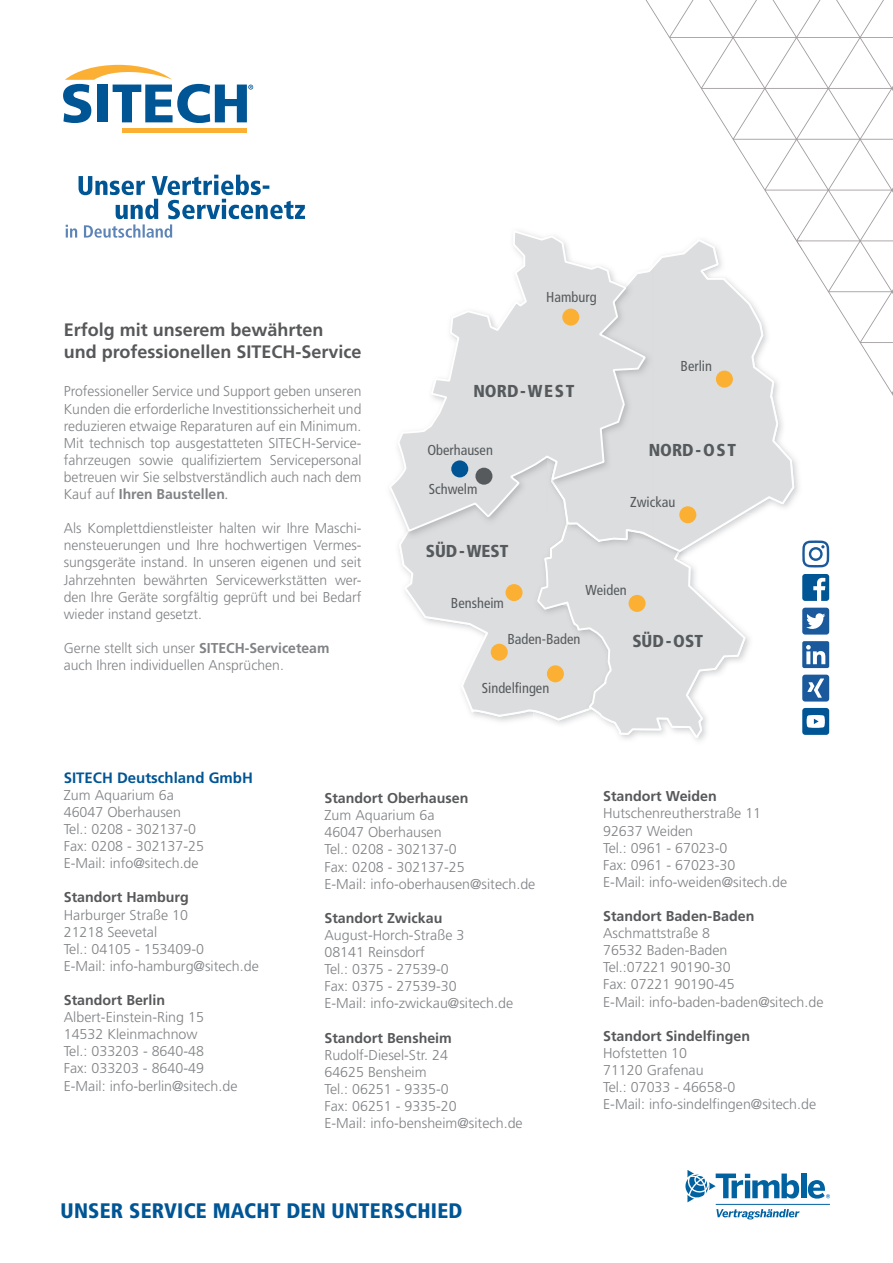
<style>
.page{position:relative;width:893px;height:1263px;background:#fff}
.page>*{position:absolute;margin:0;border:0;box-sizing:border-box;transform-origin:0 0}
.t1{font:900 condensed 21px "Frutiger LT Pro";letter-spacing:.01em;color:#005595}
.t2{font:700 18px/21.6px "Frutiger LT Pro";color:#57585a}
.t3{font:900 condensed 17.25px "Frutiger LT Pro";color:#565a5c}
.t4{font:900 condensed 17.25px "Frutiger LT Pro";letter-spacing:.05em;color:#565a5c}
.t5{font:700 15px "Frutiger LT Pro";color:#005595}
.t6{font:condensed 14.4px "Frutiger LT Pro";color:#565a5c}
.t7{font:300 14.25px/17.1px "Frutiger LT Pro";color:#808285}
.t8{font:700 14.25px "Frutiger LT Pro";color:#57585a}
.s1{font-weight:700}
.s2{font-family:"Minion Pro";font-weight:400}
</style>
<div class="page">
<svg style="left:646px;top:0;width:247px;height:396px"></svg>
<hr style="left:122px;top:128px;width:125px;height:4px;background:#fbb033">
<svg style="left:63px;top:65px;width:190px;height:58px"></svg>
<svg style="left:65px;top:174px;width:240px;height:64px"></svg>
<svg style="left:802px;top:540px;width:27px;height:27px"></svg>
<svg style="left:802px;top:608px;width:27px;height:27px"></svg>
<svg style="left:802px;top:574px;width:27px;height:27px"></svg>
<svg style="left:802px;top:641px;width:27px;height:27px"></svg>
<svg style="left:802px;top:675px;width:27px;height:26px"></svg>
<div style="left:802px;top:708px;width:27px;height:27px;background:#005595;border-radius:3px"></div>
<svg style="left:807px;top:715px;width:18px;height:13px"></svg>
<div style="left:801px;top:1173px;width:5px;height:25px;background:#0162a2"></div>
<svg style="left:808px;top:1180px;width:22px;height:18px"></svg>
<svg style="left:685px;top:1170px;width:114px;height:32px"></svg>
<hr style="left:716px;top:1204px;width:114px;height:1px;background:#0162a2">
<svg style="left:716px;top:1209px;width:83px;height:10px"></svg>
<svg style="left:399px;top:539px;width:135px;height:181px;fill:#dcdddf"></svg>
<svg style="left:537px;top:539px;width:208px;height:199px;fill:#dcdddf"></svg>
<img style="left:653px;top:236px;width:149px;height:262px">
<img style="left:793px;top:236px;width:9px;height:14px">
<img style="left:680px;top:552px;width:65px;height:7px">
<img style="left:547px;top:539px;width:133px;height:20px">
<svg style="left:551px;top:239px;width:243px;height:313px;fill:#dcdddf"></svg>
<img style="left:551px;top:265px;width:102px;height:274px">
<svg style="left:390px;top:229px;width:258px;height:304px;fill:#dcdddf"></svg>
<div style="left:547px;top:665px;width:17px;height:17px;background:#fbb033;border-radius:50%"></div>
<div style="left:629px;top:595px;width:17px;height:17px;background:#fbb033;border-radius:50%"></div>
<div style="left:679px;top:506px;width:17px;height:17px;background:#fbb033;border-radius:50%"></div>
<div style="left:451px;top:460px;width:17px;height:17px;background:#005595;border-radius:50%"></div>
<div style="left:505px;top:584px;width:17px;height:17px;background:#fbb033;border-radius:50%"></div>
<div style="left:562px;top:309px;width:17px;height:17px;background:#fbb033;border-radius:50%"></div>
<div style="left:491px;top:644px;width:17px;height:17px;background:#fbb033;border-radius:50%"></div>
<div style="left:475px;top:468px;width:17px;height:17px;background:#565a5c;border-radius:50%"></div>
<div style="left:716px;top:371px;width:17px;height:17px;background:#fbb033;border-radius:50%"></div>
<p class="t2" style="left:64px;top:319px;width:299px">Erfolg mit unserem bewährten<br>und professionellen SITECH-Service</p>
<p class="t7" style="left:64px;top:383px;width:299px;text-align:justify">Professioneller Service und Support geben unseren Kunden die erforderliche Investitionssicherheit und reduzieren etwaige Reparaturen auf ein Minimum.<br>Mit technisch top ausgestatteten SITECH-Service&shy;fahrzeugen sowie qualifiziertem Servicepersonal betreuen wir Sie selbstverständlich auch nach dem Kauf auf <span class="s1">Ihren Baustellen</span><span class="s2">.</span></p>
<p class="t7" style="left:64px;top:520px;width:299px;text-align:justify">Als Komplettdienstleister halten wir Ihre Maschi&shy;nensteuerungen und Ihre hochwertigen Vermes&shy;sungsgeräte instand. In unseren eigenen und seit Jahrzehnten bewährten Servicewerkstätten wer&shy;den Ihre Geräte sorgfältig geprüft und bei Bedarf wieder instand gesetzt.</p>
<p class="t7" style="left:64px;top:639px;width:267px">Gerne stellt sich unser <span class="s1">SITECH-Serviceteam </span>auch Ihren individuellen Ansprüchen.</p>
<p class="t6" style="left:546px;top:289px;width:52px">Hamburg</p>
<p class="t4" style="left:473px;top:380px;width:103px">NORD-WEST</p>
<p class="t6" style="left:427px;top:441px;width:67px">Oberhausen</p>
<p class="t6" style="left:429px;top:481px;width:50px">Schwelm</p>
<p class="t3" style="left:426px;top:541px;width:84px">SÜD-WEST</p>
<p class="t6" style="left:680px;top:358px;width:33px">Berlin</p>
<p class="t3" style="left:649px;top:439px;width:89px">NORD-OST</p>
<p class="t6" style="left:630px;top:493px;width:47px">Zwickau</p>
<p class="t6" style="left:451px;top:594px;width:55px">Bensheim</p>
<p class="t6" style="left:586px;top:581px;width:43px">Weiden</p>
<p class="t6" style="left:507px;top:631px;width:75px">Baden-Baden</p>
<p class="t6" style="left:482px;top:680px;width:69px">Sindelfingen</p>
<p class="t3" style="left:632px;top:631px;width:72px">SÜD-OST</p>
<p class="t5" style="left:64px;top:768px;width:191px">SITECH Deutschland GmbH</p>
<p class="t7" style="left:64px;top:786px;width:142px">Zum Aquarium 6a<br>46047 Oberhausen<br>Tel.: 0208 - 302137-0<br>Fax: 0208 - 302137-25<br>E-Mail: info@sitech.de</p>
<p class="t8" style="left:64px;top:889px;width:127px">Standort Hamburg</p>
<p class="t7" style="left:64px;top:906px;width:197px">Harburger Straße 10<br>21218 Seevetal<br>Tel.: 04105 - 153409-0<br>E-Mail: info-hamburg@sitech.de</p>
<p class="t8" style="left:64px;top:991px;width:103px">Standort Berlin</p>
<p class="t7" style="left:64px;top:1009px;width:175px">Albert-Einstein-Ring 15<br>14532 Kleinmachnow<br>Tel.: 033203 - 8640-48<br>Fax: 033203 - 8640-49<br>E-Mail: info-berlin@sitech.de</p>
<p class="t8" style="left:324px;top:790px;width:146px">Standort Oberhausen</p>
<p class="t7" style="left:324px;top:807px;width:212px">Zum Aquarium 6a<br>46047 Oberhausen<br>Tel.: 0208 - 302137-0<br>Fax: 0208 - 302137-25<br>E-Mail: info-oberhausen@sitech.de</p>
<p class="t8" style="left:324px;top:909px;width:119px">Standort Zwickau</p>
<p class="t7" style="left:324px;top:926px;width:190px">August-Horch-Straße 3<br>08141 Reinsdorf<br>Tel.: 0375 - 27539-0<br>Fax: 0375 - 27539-30<br>E-Mail: info-zwickau@sitech.de</p>
<p class="t8" style="left:324px;top:1029px;width:129px">Standort Bensheim</p>
<p class="t7" style="left:324px;top:1046px;width:200px">Rudolf-Diesel-Str. 24<br>64625 Bensheim<br>Tel.: 06251 - 9335-0<br>Fax: 06251 - 9335-20<br>E-Mail: info-bensheim@sitech.de</p>
<h1 class="t1" style="left:61px;top:1198px;width:403px">UNSER SERVICE MACHT DEN UNTERSCHIED</h1>
<p class="t8" style="left:603px;top:788px;width:115px">Standort Weiden</p>
<p class="t7" style="left:603px;top:805px;width:185px">Hutschenreutherstraße 11<br>92637 Weiden<br>Tel.: 0961 - 67023-0<br>Fax: 0961 - 67023-30<br>E-Mail: info-weiden@sitech.de</p>
<p class="t8" style="left:603px;top:907px;width:153px">Standort Baden-Baden</p>
<p class="t7" style="left:603px;top:925px;width:222px">Aschmattstraße 8<br>76532 Baden-Baden<br>Tel.:07221 90190-30<br>Fax: 07221 90190-45<br>E-Mail: info-baden-baden@sitech.de</p>
<p class="t8" style="left:603px;top:1027px;width:149px">Standort Sindelfingen</p>
<p class="t7" style="left:603px;top:1044px;width:215px">Hofstetten 10<br>71120 Grafenau<br>Tel.: 07033 - 46658-0<br>E-Mail: info-sindelfingen@sitech.de</p>
</div>
